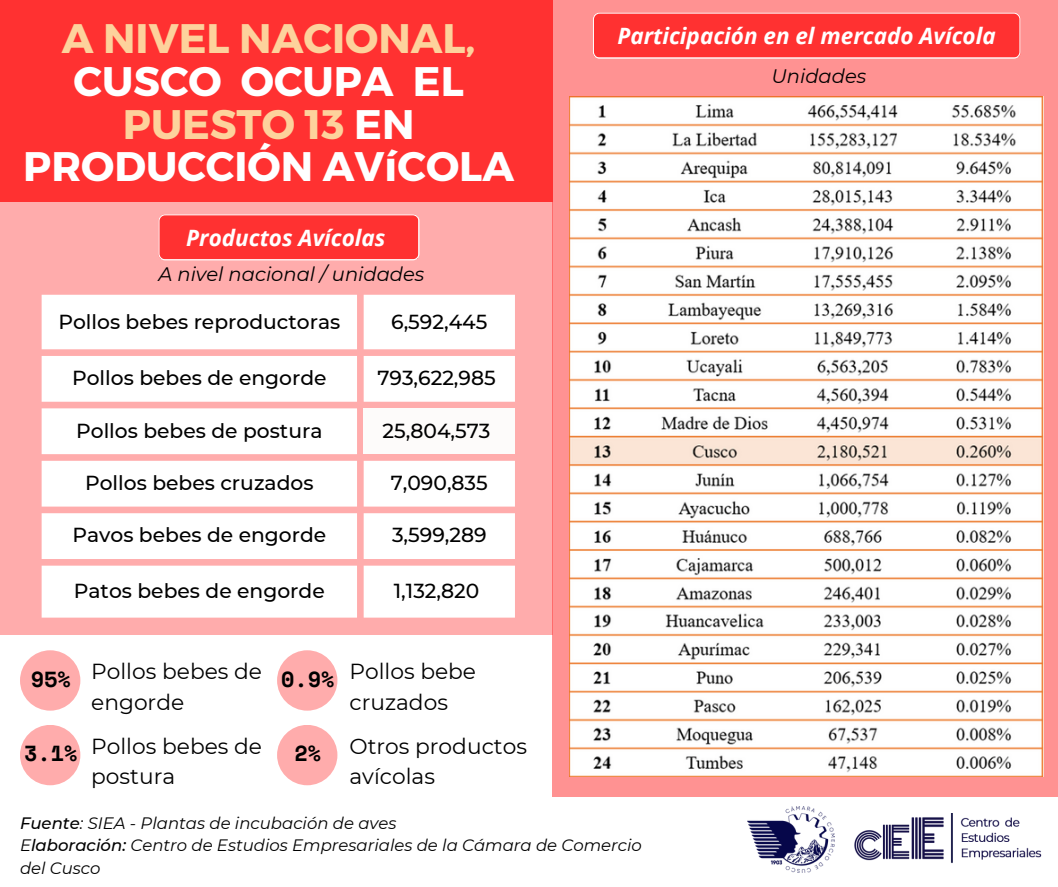
<style>
.page{position:relative;width:1058px;height:887px;background:#fff}
.page>*{position:absolute;margin:0;border:0;box-sizing:border-box;transform-origin:0 0}
.t1{font:700 41.25px/42.8px "Montserrat";color:#fff;text-align:center}
.t2{font:700 41.25px "Montserrat";color:#fdd29c}
.t3{font:italic 700 22.5px "Open Sans";color:#fff}
.t4{font:21.75px/30.2px "Montserrat";color:#000}
.t5{font:700 21.75px "Space Mono";color:#000}
.t6{font:500 20.25px "Montserrat";color:#000}
.t7{font:italic 19.5px "Montserrat";color:#000}
.t8{font:italic 16.5px/22.5px "Montserrat";color:#000}
.s1{color:#fdd29c}
.s2{font-family:"Space Mono";font-weight:700}
.s3{font-weight:500}
</style>
<div class="page">
<div style="left:553px;top:0;width:505px;height:796px;background:#ff9292"></div>
<svg style="left:593px;top:13px;width:427px;height:46px;background:#ff3b3b"></svg>
<div style="left:0;top:0;width:553px;height:202px;background:#ff3131"></div>
<img style="left:854px;top:813px;width:188px;height:50px">
<img style="left:747px;top:806px;width:87px;height:66px">
<div style="left:0;top:201px;width:553px;height:433px;background:#ffacac"></div>
<svg style="left:158px;top:214px;width:261px;height:46px;background:#ff3b3b"></svg>
<svg style="left:42px;top:295px;width:473px;height:322px;background:#fef4f4"></svg>
<div style="left:364px;top:408px;width:151px;height:46px;background:#fdfbfa"></div>
<div style="left:20px;top:650px;width:60px;height:60px;background:#ffacac;border-radius:50%"></div>
<div style="left:20px;top:724px;width:60px;height:61px;background:#ffacac;border-radius:50%"></div>
<div style="left:277px;top:650px;width:60px;height:60px;background:#ffacac;border-radius:50%"></div>
<div style="left:277px;top:724px;width:60px;height:61px;background:#ffacac;border-radius:50%"></div>
<img style="left:569px;top:97px;width:474px;height:679px">
<h1 class="t2" style="left:62px;top:11px;width:415px">A NIVEL NACIONAL,</h1>
<p class="t3" style="left:617px;top:20px;width:380px">Participación en el mercado Avícola</p>
<h1 class="t1" style="left:23px;top:58px;width:492px">CUSCO OCUPA EL<br><span class="s1">PUESTO 13</span> EN<br>PRODUCCIÓN AVíCOLA</h1>
<p class="t7" style="left:771px;top:64px;width:96px">Unidades</p>
<p class="t3" style="left:186px;top:222px;width:201px">Productos Avícolas</p>
<p class="t7" style="left:158px;top:262px;width:267px">A nivel nacional / unidades</p>
<p class="t6" style="left:58px;top:309px;width:283px">Pollos bebes reproductoras</p>
<p class="t6" style="left:391px;top:309px;width:98px">6,592,445</p>
<p class="t6" style="left:72px;top:365px;width:256px">Pollos bebes de engorde</p>
<p class="t6" style="left:377px;top:365px;width:120px">793,622,985</p>
<p class="t6" style="left:76px;top:418px;width:248px">Pollos bebes de postura</p>
<p class="t6" style="left:382px;top:418px;width:109px">25,804,573</p>
<p class="t6" style="left:85px;top:470px;width:230px">Pollos bebes cruzados</p>
<p class="t6" style="left:391px;top:470px;width:99px">7,090,835</p>
<p class="t6" style="left:72px;top:523px;width:255px">Pavos bebes de engorde</p>
<p class="t6" style="left:392px;top:523px;width:96px">3,599,289</p>
<p class="t6" style="left:74px;top:578px;width:252px">Patos bebes de engorde</p>
<p class="t6" style="left:394px;top:578px;width:87px">1,132,820</p>
<p class="t4" style="left:349px;top:656px;width:128px;text-indent:-68px"><span class="s2">0.9%</span> Pollos bebe cruzados</p>
<p class="t5" style="left:294px;top:737px;width:28px">2%</p>
<p class="t4" style="left:349px;top:731px;width:179px">Otros productos avícolas</p>
<p class="t8" style="left:20px;top:811px;width:623px"><span class="s3">Fuente</span>: SIEA - Plantas de incubación de aves<br>E<span class="s3">laboración:</span> Centro de Estudios Empresariales de la Cámara de Comercio del Cusco</p>
<p class="t4" style="left:91px;top:656px;width:172px">Pollos bebes de engorde</p>
<p class="t4" style="left:91px;top:731px;width:172px">Pollos bebes de postura</p>
<p class="t5" style="left:31px;top:662px;width:41px">95%</p>
<p class="t5" style="left:24px;top:737px;width:55px">3.1%</p>
</div>
